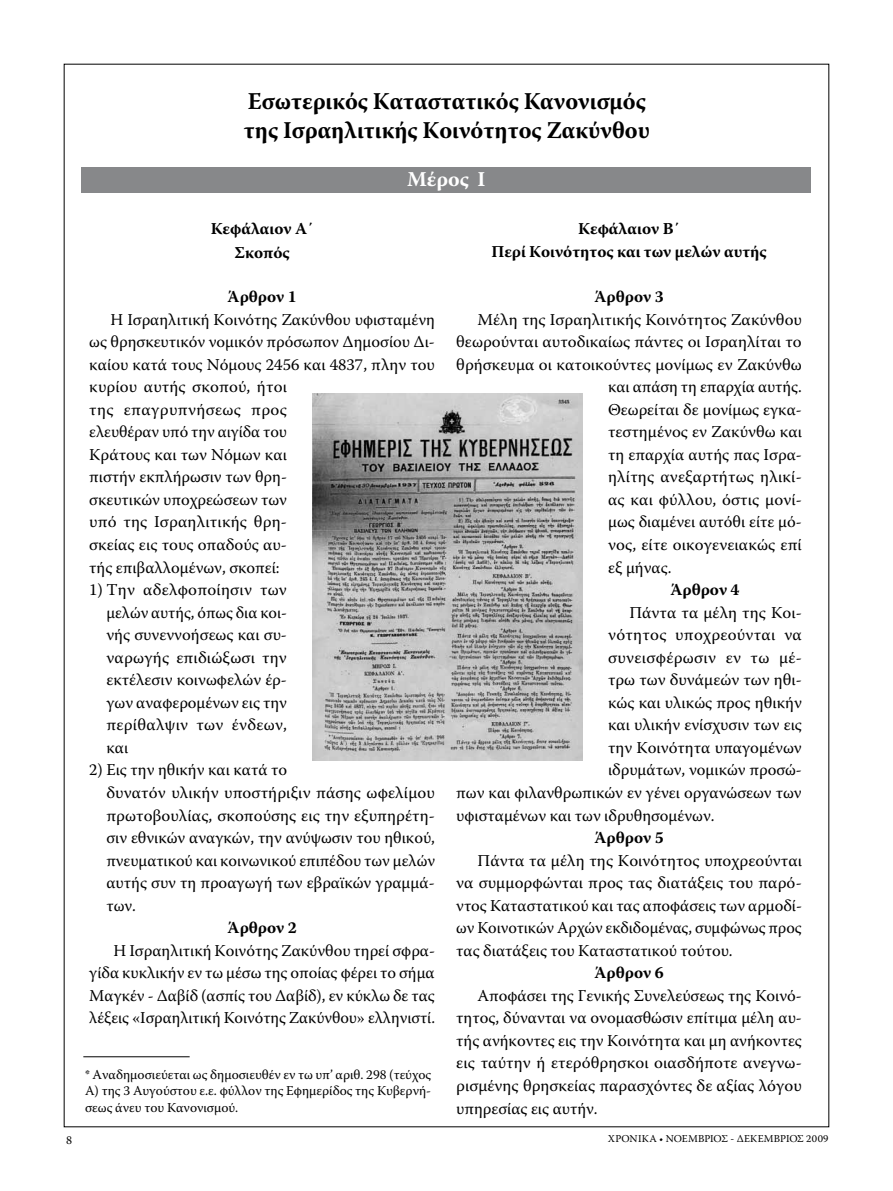
<style>
.page{position:relative;width:893px;height:1191px;background:#fff}
.page>*{position:absolute;margin:0;border:0;box-sizing:border-box;transform-origin:0 0}
.t1{font:700 24px/28.8px "Warnock Pro";color:#000}
.t2{font:700 21px "Warnock Pro";color:#fff}
.t3{font:16.5px/22.5px "Warnock Pro";color:#000;text-align:justify}
.t4{font:700 16.5px/24px "Warnock Pro";color:#000;text-align:center}
.t5{font:16.5px "Warnock Pro";letter-spacing:.02em;color:#000}
.t6{font:13.5px/16.2px "Warnock Pro";color:#000;text-align:justify}
.t7{font:12px "Warnock Pro";color:#000}
.t8{font:10.5px "Warnock Pro";letter-spacing:.02em;color:#000}
</style>
<div class="page">
<hr style="left:83px;top:1056px;width:107px;height:1px;background:#000">
<div style="left:82px;top:167px;width:729px;height:26px;background:#87888a"></div>
<img style="left:313px;top:394px;width:270px;height:367px">
<h1 class="t1" style="left:244px;top:87px;width:408px">Εσωτερικός Καταστατικός Kανονισμός της Ισραηλιτικής Κοινότητος Ζακύνθου</h1>
<p class="t2" style="left:407px;top:167px;width:80px">Μέρος I</p>
<p class="t4" style="left:211px;top:217px;width:104px">Κεφάλαιον Α΄<br>Σκοπός</p>
<p class="t4" style="left:228px;top:284px;width:71px">Άρθρον 1</p>
<p class="t3" style="left:89px;top:307px;width:347px;text-align:left;text-indent:21px">Η Ισραηλιτική Κοινότης Ζακύνθου υφισταμένη ως θρησκευτικόν νομικόν πρόσωπον Δημοσίου Δι&shy;καίου κατά τους Νόμους 2456 και 4837, πλην του κυρίου αυτής σκοπού, ήτοι<br>της επαγρυπνήσεως προς<br>ελευθέραν υπό την αιγίδα του<br>Κράτους και των Νόμων και<br>πιστήν εκπλήρωσιν των θρη-<br>σκευτικών υποχρεώσεων των<br>υπό της Ισραηλιτικής θρη-<br>σκείας εις τους οπαδούς αυ-<br>τής επιβαλλομένων, σκοπεί:</p>
<p class="t3" style="left:106px;top:578px;width:182px;text-indent:-17px">1) Την αδελφοποίησιν των μελών αυτής, όπως δια κοι&shy;νής συνεννοήσεως και συ&shy;ναρωγής επιδιώξωσι την εκτέλεσιν κοινωφελών έρ&shy;γων αναφερομένων εις την περίθαλψιν των ένδεων, και</p>
<p class="t3" style="left:106px;top:758px;width:330px;text-align:left;text-indent:-17px">2) Εις την ηθικήν και κατά το<br>δυνατόν υλικήν υποστήριξιν πάσης ωφελίμου πρωτοβουλίας, σκοπούσης εις την εξυπηρέτη&shy;σιν εθνικών αναγκών, την ανύψωσιν του ηθικού, πνευματικού και κοινωνικού επιπέδου των μελών αυτής συν τη προαγωγή των εβραϊκών γραμμά&shy;των.</p>
<p class="t4" style="left:228px;top:915px;width:71px">Άρθρον 2</p>
<p class="t3" style="left:89px;top:938px;width:347px;text-indent:24px">Η Ισραηλιτική Κοινότης Ζακύνθου τηρεί σφρα&shy;γίδα κυκλικήν εν τω μέσω της οποίας φέρει το σήμα Μαγκέν - Δαβίδ (ασπίς του Δαβίδ), εν κύκλω δε τας λέξεις «Ισραηλιτική Κοινότης Ζακύνθου» ελληνιστί.</p>
<p class="t6" style="left:85px;top:1066px;width:348px">* Αναδημοσιεύεται ως δημοσιευθέν εν τω υπ’ αριθ. 298 (τεύχος Α) της 3 Αυγούστου ε.ε. φύλλον της Εφημερίδος της Κυβερνή&shy;σεως άνευ του Κανονισμού.</p>
<p class="t4" style="left:491px;top:217px;width:277px;line-height:22.5px">Κεφάλαιον Β΄<br>Περί Κοινότητος και των μελών αυτής</p>
<p class="t4" style="left:595px;top:284px;width:71px">Άρθρον 3</p>
<p class="t3" style="left:477px;top:307px;width:326px">Μέλη της Ισραηλιτικής Κοινότητος Ζακύνθου</p>
<p class="t3" style="left:456px;top:330px;width:347px">θεωρούνται αυτοδικαίως πάντες οι Ισραηλίται το</p>
<p class="t3" style="left:456px;top:353px;width:347px">θρήσκευμα οι κατοικούντες μονίμως εν Ζακύνθω</p>
<p class="t3" style="left:608px;top:375px;width:195px">και απάση τη επαρχία αυτής.</p>
<p class="t3" style="left:608px;top:398px;width:195px">Θεωρείται δε μονίμως εγκα-</p>
<p class="t3" style="left:608px;top:420px;width:195px">τεστημένος εν Ζακύνθω και</p>
<p class="t3" style="left:608px;top:443px;width:195px">τη επαρχία αυτής πας Ισρα-</p>
<p class="t3" style="left:608px;top:465px;width:195px">ηλίτης ανεξαρτήτως ηλικί-</p>
<p class="t3" style="left:608px;top:488px;width:195px">ας και φύλλου, όστις μονί-</p>
<p class="t3" style="left:608px;top:510px;width:195px">μως διαμένει αυτόθι είτε μό-</p>
<p class="t3" style="left:608px;top:533px;width:195px">νος, είτε οικογενειακώς επί</p>
<p class="t3" style="left:608px;top:555px;width:65px">εξ μήνας.</p>
<p class="t4" style="left:670px;top:577px;width:71px">Άρθρον 4</p>
<p class="t3" style="left:629px;top:600px;width:174px">Πάντα τα μέλη της Κοι-</p>
<p class="t5" style="left:608px;top:625px;width:195px">νότητος υποχρεούνται να</p>
<p class="t5" style="left:608px;top:647px;width:195px">συνεισφέρωσιν εν τω μέ-</p>
<p class="t3" style="left:608px;top:668px;width:195px">τρω των δυνάμεών των ηθι-</p>
<p class="t3" style="left:608px;top:691px;width:195px">κώς και υλικώς προς ηθικήν</p>
<p class="t3" style="left:608px;top:713px;width:195px">και υλικήν ενίσχυσιν των εις</p>
<p class="t3" style="left:608px;top:736px;width:195px">την Κοινότητα υπαγομένων</p>
<p class="t3" style="left:608px;top:758px;width:195px">ιδρυμάτων, νομικών προσώ-</p>
<p class="t3" style="left:456px;top:781px;width:347px">πων και φιλανθρωπικών εν γένει οργανώσεων των</p>
<p class="t3" style="left:456px;top:803px;width:260px">υφισταμένων και των ιδρυθησομένων.</p>
<p class="t4" style="left:595px;top:825px;width:71px">Άρθρον 5</p>
<p class="t3" style="left:456px;top:848px;width:347px;text-indent:21px">Πάντα τα μέλη της Κοινότητος υποχρεούνται να συμμορφώνται προς τας διατάξεις του παρό&shy;ντος Καταστατικού και τας αποφάσεις των αρμοδί&shy;ων Κοινοτικών Αρχών εκδιδομένας, συμφώνως προς τας διατάξεις του Καταστατικού τούτου.</p>
<p class="t4" style="left:595px;top:960px;width:71px">Άρθρον 6</p>
<p class="t3" style="left:456px;top:984px;width:347px;text-indent:21px">Αποφάσει της Γενικής Συνελεύσεως της Κοινό&shy;τητος, δύνανται να ονομασθώσιν επίτιμα μέλη αυ&shy;τής ανήκοντες εις την Κοινότητα και μη ανήκοντες εις ταύτην ή ετερόθρησκοι οιασδήποτε ανεγνω&shy;ρισμένης θρησκείας παρασχόντες δε αξίας λόγου υπηρεσίας εις αυτήν.</p>
<p class="t7" style="left:66px;top:1132px;width:8px">8</p>
<p class="t8" style="left:608px;top:1132px;width:222px">ΧΡΟΝΙΚΑ • ΝΟΕΜΒΡΙΟΣ - ΔΕΚΕΜΒΡΙΟΣ 2009</p>
</div>
